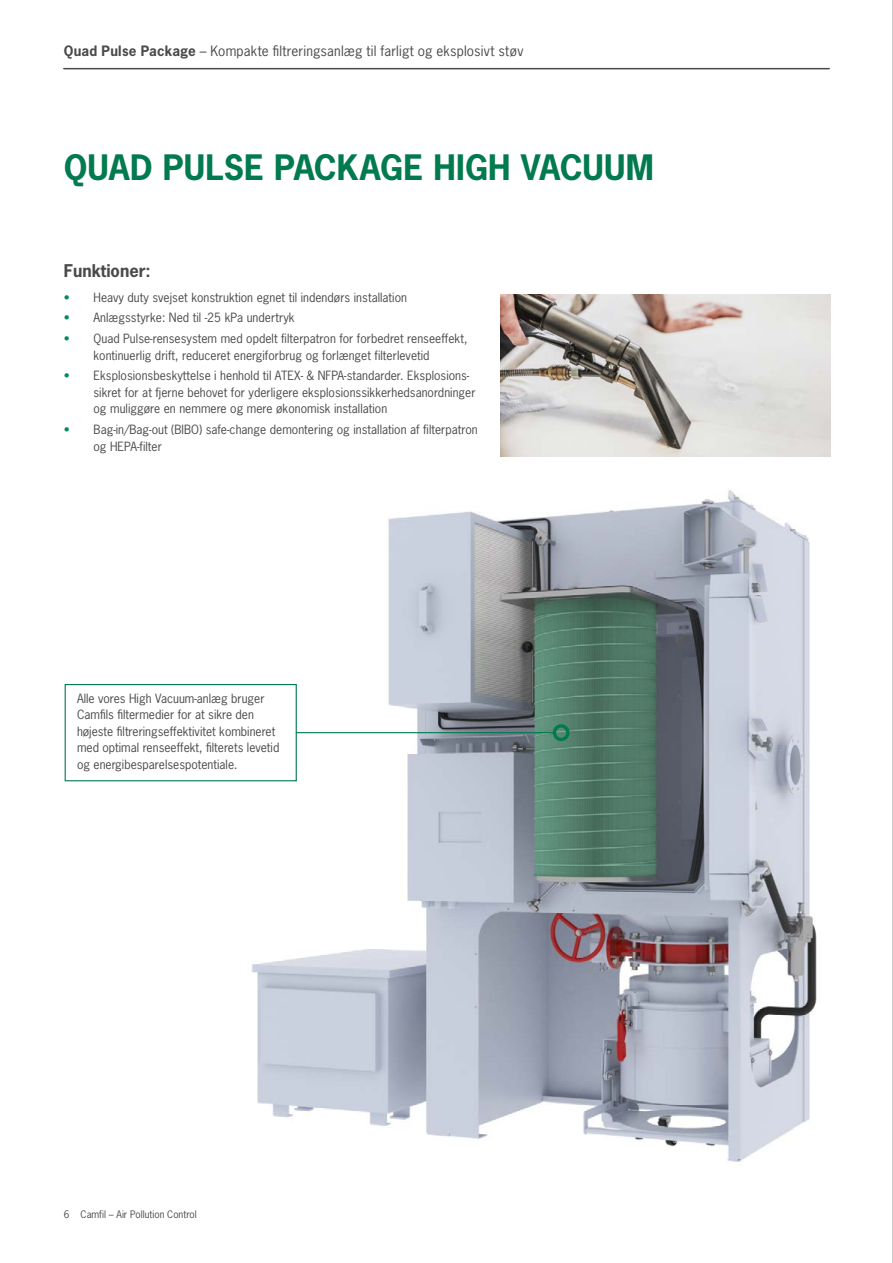
<style>
.page{position:relative;width:893px;height:1263px;background:#fff}
.page>*{position:absolute;margin:0;border:0;box-sizing:border-box;transform-origin:0 0}
.t1{font:700 33px "News Gothic Std";color:#007a4e}
.t2{font:700 16.5px "News Gothic Std";color:#4a4a49}
.t3{font:13.5px "News Gothic Std";letter-spacing:.015em;color:#4a4a49}
.t4{font:12px/16.5px "News Gothic Std";color:#4a4a49}
.t5{font:9.75px "News Gothic Std";color:#4a4a49}
.s1{font-weight:700}
.s2{color:#008963}
</style>
<div class="page">
<hr style="left:64px;top:68px;width:765px;height:1px;background:#4a4a49">
<img style="left:248px;top:490px;width:569px;height:672px">
<hr style="left:296px;top:732px;width:258px;height:1px;background:#007a4e">
<div style="left:553px;top:724px;width:17px;height:17px;border:3px solid #007a4e;border-radius:50%"></div>
<div style="left:65px;top:684px;width:232px;height:97px;border:1px solid #007a4e"></div>
<img style="left:500px;top:294px;width:330px;height:162px">
<hr style="left:892px;top:0;width:1px;height:1263px;background:#9d9d9c">
<p class="t3" style="left:64px;top:43px;width:461px"><span class="s1">Quad Pulse Package</span> – Kompakte filtreringsanlæg til farligt og eksplosivt støv</p>
<h1 class="t1" style="left:64px;top:146px;width:592px">QUAD PULSE PACKAGE HIGH VACUUM</h1>
<h2 class="t2" style="left:64px;top:260px;width:88px">Funktioner:</h2>
<p class="t4" style="left:64px;top:289px;width:345px"><span class="s2">•</span> Heavy duty svejset konstruktion egnet til indendørs installation</p>
<p class="t4" style="left:64px;top:310px;width:232px"><span class="s2">•</span> Anlægsstyrke: Ned til -25 kPa undertryk</p>
<p class="t4" style="left:94px;top:330px;width:375px;text-indent:-30px"><span class="s2">•</span> Quad Pulse-rensesystem med opdelt filterpatron for forbedret renseeffekt, kontinuerlig drift, reduceret energiforbrug og forlænget filterlevetid</p>
<p class="t4" style="left:94px;top:368px;width:384px;text-indent:-30px"><span class="s2">•</span> Eksplosionsbeskyttelse i henhold til ATEX- &amp; NFPA-standarder. Eksplosions&shy;sikret for at fjerne behovet for yderligere eksplosionssikkerhedsanordninger og muliggøre en nemmere og mere økonomisk installation</p>
<p class="t4" style="left:94px;top:421px;width:386px;text-indent:-30px"><span class="s2">•</span> Bag-in/Bag-out (BIBO) safe-change demontering og installation af filterpatron og HEPA-filter</p>
<p class="t4" style="left:77px;top:690px;width:204px">Alle vores High Vacuum-anlæg bruger Camfils filtermedier for at sikre den højeste filtreringseffektivitet kombineret med optimal renseeffekt, filterets levetid og energibesparelsespotentiale.</p>
<p class="t5" style="left:64px;top:1208px;width:134px">6 Camfil – Air Pollution Control</p>
</div>
